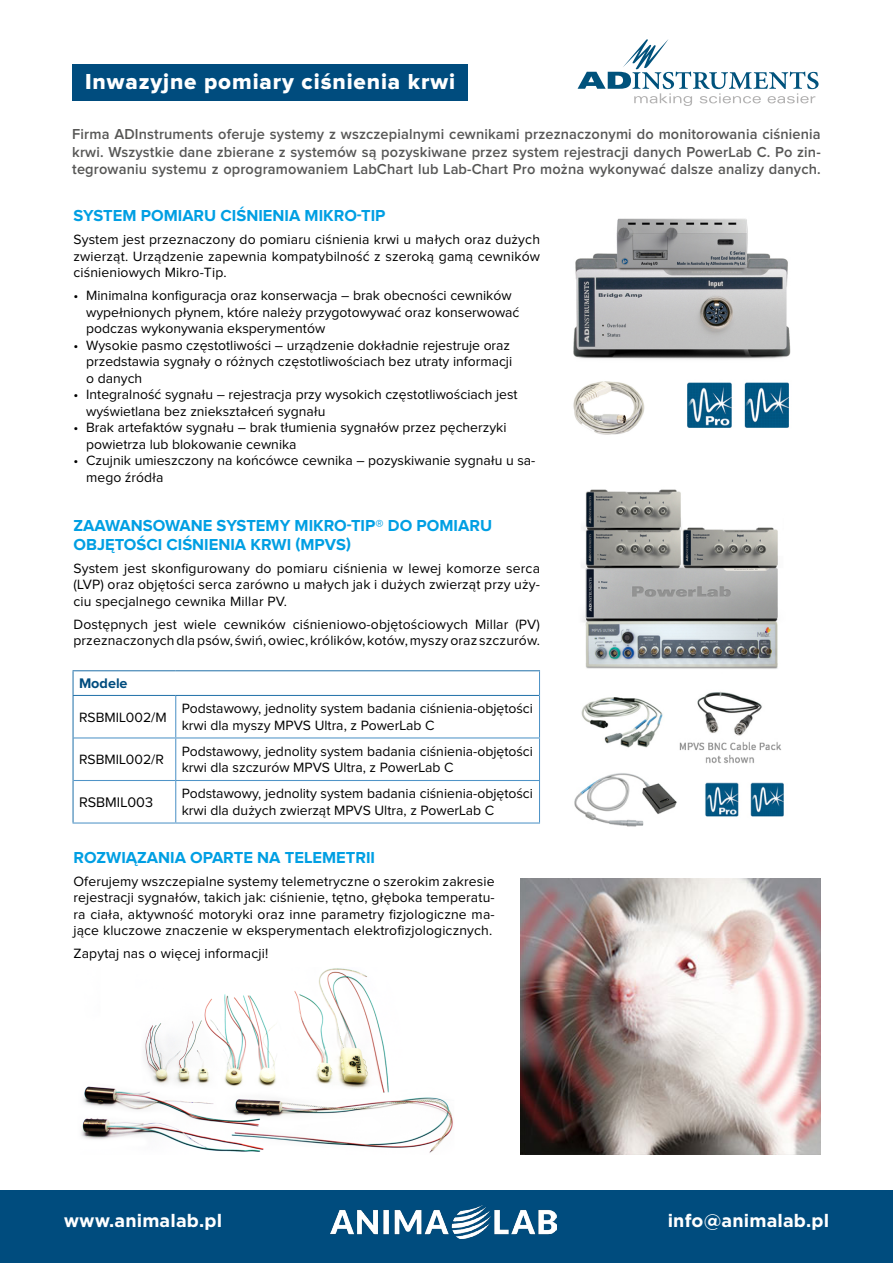
<style>
.page{position:relative;width:893px;height:1263px;background:#fff}
.page>*{position:absolute;margin:0;border:0;box-sizing:border-box;transform-origin:0 0}
.t1{font:22.5px "Proxima Nova Extrabld";letter-spacing:.04em;color:#fff}
.t2{font:700 18px "Gotham";letter-spacing:.01em;color:#fff}
.t3{font:700 16.5px/18.8px "Proxima Nova";color:#009fe3}
.t4{font:600 15px/17.4px "Proxima Nova";letter-spacing:.01em;color:#575756;text-align:justify}
.t5{font:14.4px "Proxima Nova";color:#000}
.t6{font:700 14.4px "Proxima Nova";color:#004c7e}
.t7{font:13.95px/16.5px "Proxima Nova";color:#000}
</style>
<div class="page">
<div style="left:0;top:1191px;width:893px;height:72px;background:#004c7e"></div>
<div style="left:72px;top:64px;width:396px;height:37px;background:#004c7e"></div>
<img style="left:330px;top:1205px;width:226px;height:34px">
<svg style="left:578px;top:39px;width:241px;height:67px"></svg>
<hr style="left:73px;top:670px;width:103px;height:1px;background:#2976ac">
<svg style="left:73px;top:671px;width:1px;height:24px"></svg>
<hr style="left:176px;top:670px;width:364px;height:1px;background:#2976ac">
<hr style="left:73px;top:695px;width:103px;height:1px;background:#2976ac">
<hr style="left:73px;top:696px;width:1px;height:42px;background:#2976ac">
<hr style="left:176px;top:695px;width:363px;height:1px;background:#2976ac">
<svg style="left:539px;top:671px;width:1px;height:24px"></svg>
<hr style="left:175px;top:696px;width:1px;height:41px;background:#5094c7">
<hr style="left:539px;top:695px;width:1px;height:42px;background:#5094c7">
<hr style="left:74px;top:737px;width:102px;height:1px;background:#5094c7">
<hr style="left:176px;top:737px;width:364px;height:1px;background:#5094c7">
<hr style="left:175px;top:738px;width:1px;height:42px;background:#5094c7">
<hr style="left:539px;top:738px;width:1px;height:42px;background:#5094c7">
<hr style="left:74px;top:780px;width:102px;height:1px;background:#5094c7">
<hr style="left:176px;top:780px;width:364px;height:1px;background:#5094c7">
<hr style="left:175px;top:781px;width:1px;height:41px;background:#5094c7">
<hr style="left:539px;top:781px;width:1px;height:41px;background:#5094c7">
<hr style="left:73px;top:822px;width:103px;height:1px;background:#5094c7">
<hr style="left:176px;top:822px;width:364px;height:1px;background:#5094c7">
<hr style="left:73px;top:738px;width:1px;height:42px;background:#2976ac">
<hr style="left:73px;top:780px;width:1px;height:42px;background:#2976ac">
<img style="left:573px;top:218px;width:218px;height:142px">
<img style="left:687px;top:382px;width:102px;height:46px">
<img style="left:573px;top:381px;width:72px;height:54px">
<img style="left:574px;top:691px;width:210px;height:136px">
<img style="left:583px;top:489px;width:195px;height:180px">
<img style="left:521px;top:878px;width:300px;height:276px">
<img style="left:81px;top:968px;width:372px;height:185px">
<h1 class="t1" style="left:85px;top:71px;width:371px">Inwazyjne pomiary ciśnienia krwi</h1>
<p class="t4" style="left:72px;top:126px;width:750px">Firma ADInstruments oferuje systemy z wszczepialnymi cewnikami przeznaczonymi do monitorowania ciśnienia krwi. Wszystkie dane zbierane z systemów są pozyskiwane przez system rejestracji danych PowerLab C. Po zin&shy;tegrowaniu systemu z oprogramowaniem LabChart lub Lab-Chart Pro można wykonywać dalsze analizy danych.</p>
<p class="t3" style="left:73px;top:207px;width:314px">SYSTEM POMIARU CIŚNIENIA MIKRO-TIP</p>
<p class="t7" style="left:73px;top:232px;width:468px;text-align:justify">System jest przeznaczony do pomiaru ciśnienia krwi u małych oraz dużych zwierząt. Urządzenie zapewnia kompatybilność z szeroką gamą cewników ciśnieniowych Mikro-Tip.</p>
<p class="t7" style="left:86px;top:288px;width:435px;text-indent:-13px">• Minimalna konfiguracja oraz konserwacja – brak obecności cewników wypełnionych płynem, które należy przygotowywać oraz konserwować podczas wykonywania eksperymentów</p>
<p class="t7" style="left:86px;top:337px;width:428px;text-indent:-13px">• Wysokie pasmo częstotliwości – urządzenie dokładnie rejestruje oraz przedstawia sygnały o różnych częstotliwościach bez utraty informacji o danych</p>
<p class="t7" style="left:86px;top:387px;width:433px;text-indent:-13px">• Integralność sygnału – rejestracja przy wysokich częstotliwościach jest wyświetlana bez zniekształceń sygnału</p>
<p class="t7" style="left:86px;top:420px;width:422px;text-indent:-13px">• Brak artefaktów sygnału – brak tłumienia sygnałów przez pęcherzyki powietrza lub blokowanie cewnika</p>
<p class="t7" style="left:86px;top:453px;width:451px;text-indent:-13px">• Czujnik umieszczony na końcówce cewnika – pozyskiwanie sygnału u sa&shy;mego źródła</p>
<p class="t3" style="left:73px;top:517px;width:420px">ZAAWANSOWANE SYSTEMY MIKRO-TIP® DO POMIARU<br>OBJĘTOŚCI CIŚNIENIA KRWI (MPVS)</p>
<p class="t7" style="left:73px;top:560px;width:468px;text-align:justify">System jest skonfigurowany do pomiaru ciśnienia w lewej komorze serca (LVP) oraz objętości serca zarówno u małych jak i dużych zwierząt przy uży&shy;ciu specjalnego cewnika Millar PV.</p>
<p class="t7" style="left:73px;top:616px;width:468px">Dostępnych jest wiele cewników ciśnieniowo-objętościowych Millar (PV) przeznaczonych dla psów, świń, owiec, królików, kotów, myszy oraz szczurów.</p>
<p class="t6" style="left:79px;top:677px;width:50px">Modele</p>
<p class="t7" style="left:79px;top:709px;width:89px">RSBMIL002/M</p>
<p class="t7" style="left:182px;top:701px;width:353px">Podstawowy, jednolity system badania ciśnienia-objętości krwi dla myszy MPVS Ultra, z PowerLab C</p>
<p class="t7" style="left:79px;top:752px;width:86px">RSBMIL002/R</p>
<p class="t7" style="left:182px;top:743px;width:353px">Podstawowy, jednolity system badania ciśnienia-objętości krwi dla szczurów MPVS Ultra, z PowerLab C</p>
<p class="t5" style="left:79px;top:795px;width:76px">RSBMIL003</p>
<p class="t7" style="left:182px;top:786px;width:353px">Podstawowy, jednolity system badania ciśnienia-objętości krwi dla dużych zwierząt MPVS Ultra, z PowerLab C</p>
<p class="t3" style="left:73px;top:849px;width:303px">ROZWIĄZANIA OPARTE NA TELEMETRII</p>
<p class="t7" style="left:73px;top:873px;width:423px;text-align:justify">Oferujemy wszczepialne systemy telemetryczne o szerokim zakresie rejestracji sygnałów, takich jak: ciśnienie, tętno, głęboka temperatu&shy;ra ciała, aktywność motoryki oraz inne parametry fizjologiczne ma&shy;jące kluczowe znaczenie w eksperymentach elektrofizjologicznych.</p>
<p class="t7" style="left:73px;top:946px;width:196px">Zapytaj nas o więcej informacji!</p>
<p class="t2" style="left:64px;top:1208px;width:160px">www.animalab.pl</p>
<p class="t2" style="left:668px;top:1208px;width:163px">info@animalab.pl</p>
</div>
